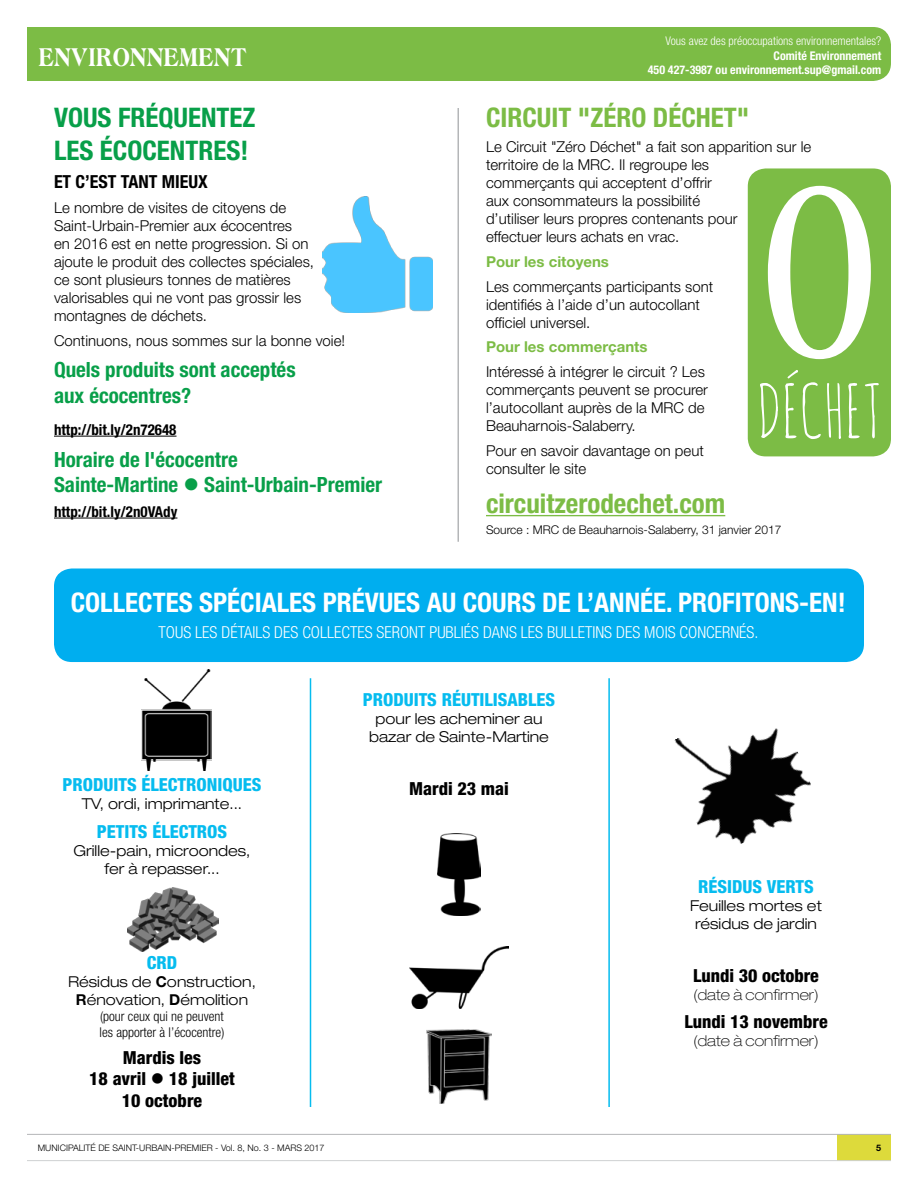
<style>
.page{position:relative;width:918px;height:1188px;background:#fff}
.page>*{position:absolute;margin:0;border:0;box-sizing:border-box;transform-origin:0 0}
.t1{font:700 condensed 27px "Helvetica Neue LT Pro";color:#fff}
.t2{font:700 condensed 27px "Helvetica Neue LT Pro";color:#7cbc45}
.t3{font:700 condensed 27px/32.4px "Helvetica Neue LT Pro";color:#089f49}
.t4{font:800 condensed 27px "Amphion";color:#fff}
.t5{font:700 condensed 21px/25.2px "Helvetica Neue LT Pro";color:#089f49}
.t6{font:800 condensed 18px/21.6px "Helvetica Neue LT Pro";color:#000;text-align:center}
.t7{font:800 condensed 18px "Helvetica Neue LT Pro";color:#06bcef}
.t8{font:700 condensed 18px "Helvetica Neue LT Pro";color:#000}
.t9{font:300 condensed 16.5px "Helvetica Neue LT Pro";color:#fff}
.t10{font:300 15px/18px "Helvetica Neue LT Pro";color:#000}
.t11{font:300 expanded 15px/18px "Helvetica Neue LT Pro";color:#000;text-align:center}
.t12{font:700 condensed 15px "Helvetica Neue LT Pro";color:#000}
.t13{font:700 15px "Helvetica Neue LT Pro";color:#7cbc45}
.t14{font:100 expanded 15px "Helvetica Neue LT Pro";color:#000}
.t15{font:300 condensed 13.5px/16.2px "Helvetica Neue LT Pro";color:#000}
.t16{font:700 condensed 12px/14.4px "Helvetica Neue LT Pro";color:#fff;text-align:right}
.t17{font:300 12px "Helvetica Neue LT Pro";color:#000}
.t18{font:300 condensed 12px "Helvetica Neue LT Pro";color:#fff}
.t19{font:300 9px "Helvetica Neue LT Pro";color:#000}
.t20{font:700 9px "Helvetica Neue LT Pro";color:#000}
.s1{font-weight:700;font-stretch:normal}
</style>
<div class="page">
<div style="left:837px;top:1134px;width:54px;height:27px;background:#ddda3b"></div>
<hr style="left:27px;top:1160px;width:864px;height:1px;background:#cfd1d2">
<hr style="left:27px;top:1134px;width:864px;height:1px;background:#b4b6b8">
<div style="left:27px;top:27px;width:864px;height:54px;background:#7cbc45"></div>
<hr style="left:54px;top:436px;width:123px;height:1px;background:#000">
<hr style="left:54px;top:518px;width:123px;height:1px;background:#000">
<hr style="left:486px;top:515px;width:239px;height:1px;background:#7cbc45">
<div style="left:748px;top:168px;width:143px;height:288px;background:#7cbc45;border-radius:18px"></div>
<svg style="left:760px;top:370px;width:119px;height:69px"></svg>
<svg style="left:768px;top:186px;width:103px;height:173px"></svg>
<hr style="left:458px;top:108px;width:1px;height:434px;background:#b4b6b8">
<div style="left:54px;top:568px;width:810px;height:94px;background:#00aeef;border-radius:18px"></div>
<img style="left:141px;top:670px;width:71px;height:101px">
<img style="left:127px;top:888px;width:92px;height:63px">
<img style="left:426px;top:1029px;width:66px;height:74px">
<img style="left:437px;top:833px;width:44px;height:82px">
<img style="left:410px;top:946px;width:98px;height:63px">
<img style="left:674px;top:728px;width:137px;height:116px">
<hr style="left:310px;top:678px;width:1px;height:429px;background:#06bcef">
<hr style="left:608px;top:678px;width:2px;height:429px;background:#06bcef">
<img style="left:322px;top:197px;width:111px;height:115px">
<h1 class="t4" style="left:39px;top:42px;width:210px">ENVIRONNEMENT</h1>
<h1 class="t3" style="left:54px;top:101px;width:203px">VOUS FRÉQUENTEZ<br>LES ÉCOCENTRES!</h1>
<p class="t8" style="left:54px;top:171px;width:155px">ET C’EST TANT MIEUX</p>
<p class="t10" style="left:54px;top:198px;width:262px">Le nombre de visites de citoyens de Saint-Urbain‑Premier aux écocentres<br>en 2016 est en nette progression. Si on ajoute le produit des collectes spéciales, ce sont plusieurs tonnes de matières valorisables qui ne vont pas grossir les montagnes de déchets.</p>
<p class="t10" style="left:54px;top:331px;width:293px">Continuons, nous sommes sur la bonne voie!</p>
<h2 class="t5" style="left:54px;top:357px;width:243px">Quels produits sont acceptés aux écocentres?</h2>
<p class="t12" style="left:54px;top:420px;width:124px">http://bit.ly/2n72648</p>
<h2 class="t5" style="left:54px;top:446px;width:330px">Horaire de l'écocentre<br>Sainte-Martine ● Saint-Urbain-Premier</h2>
<p class="t12" style="left:54px;top:502px;width:125px">http://bit.ly/2n0VAdy</p>
<p class="t18" style="left:666px;top:34px;width:217px">Vous avez des préoccupations environnementales?</p>
<p class="t16" style="left:648px;top:48px;width:235px">Comité Environnement<br>450 427-3987 ou environnement.sup@gmail.com</p>
<h1 class="t2" style="left:486px;top:101px;width:265px">CIRCUIT "ZÉRO DÉCHET"</h1>
<p class="t10" style="left:486px;top:137px;width:327px">Le Circuit "Zéro Déchet" a fait son apparition sur le territoire de la MRC. Il regroupe les<br>commerçants qui acceptent d’offrir<br>aux consommateurs la possibilité<br>d’utiliser leurs propres contenants pour<br>effectuer leurs achats en vrac.</p>
<p class="t13" style="left:486px;top:252px;width:125px">Pour les citoyens</p>
<p class="t10" style="left:486px;top:277px;width:229px">Les commerçants participants sont identifiés à l’aide d’un autocollant officiel universel.</p>
<p class="t13" style="left:486px;top:338px;width:163px">Pour les commerçants</p>
<p class="t10" style="left:486px;top:362px;width:224px">Intéressé à intégrer le circuit ? Les commerçants peuvent se procurer l’autocollant auprès de la MRC de<br>Beauharnois-Salaberry.</p>
<p class="t10" style="left:486px;top:441px;width:219px">Pour en savoir davantage on peut consulter le site</p>
<h1 class="t2" style="left:486px;top:487px;width:241px">circuitzerodechet.com</h1>
<p class="t17" style="left:486px;top:522px;width:297px">Source : MRC de Beauharnois-Salaberry, 31 janvier 2017</p>
<h1 class="t1" style="left:71px;top:586px;width:776px">COLLECTES SPÉCIALES PRÉVUES AU COURS DE L’ANNÉE. PROFITONS-EN!</h1>
<p class="t9" style="left:159px;top:623px;width:601px">TOUS LES DÉTAILS DES COLLECTES SERONT PUBLIÉS DANS LES BULLETINS DES MOIS CONCERNÉS.</p>
<p class="t7" style="left:63px;top:774px;width:200px">PRODUITS ÉLECTRONIQUES</p>
<p class="t11" style="left:82px;top:795px;width:162px">TV, ordi, imprimante...</p>
<p class="t7" style="left:97px;top:820px;width:132px">PETITS ÉLECTROS</p>
<p class="t11" style="left:74px;top:841px;width:178px">Grille-pain, microondes, fer à repasser...</p>
<p class="t7" style="left:147px;top:951px;width:32px">CRD</p>
<p class="t11" style="left:68px;top:972px;width:189px">Résidus de <span class="s1">C</span>onstruction,<br><span class="s1">R</span>énovation, <span class="s1">D</span>émolition</p>
<p class="t15" style="left:100px;top:1008px;width:126px">(pour ceux qui ne peuvent les apporter à l’écocentre)</p>
<p class="t6" style="left:89px;top:1046px;width:147px">Mardis les<br>18 avril ● 18 juillet<br>10 octobre</p>
<p class="t7" style="left:363px;top:689px;width:194px">PRODUITS RÉUTILISABLES</p>
<p class="t11" style="left:369px;top:710px;width:181px">pour les acheminer au bazar de Sainte-Martine</p>
<p class="t6" style="left:409px;top:778px;width:101px">Mardi 23 mai</p>
<p class="t7" style="left:698px;top:875px;width:117px">RÉSIDUS VERTS</p>
<p class="t11" style="left:690px;top:896px;width:133px">Feuilles mortes et résidus de jardin</p>
<p class="t6" style="left:693px;top:964px;width:127px">Lundi 30 octobre</p>
<p class="t14" style="left:693px;top:986px;width:127px">(date à confirmer)</p>
<p class="t6" style="left:684px;top:1011px;width:145px">Lundi 13 novembre</p>
<p class="t14" style="left:693px;top:1032px;width:127px">(date à confirmer)</p>
<p class="t19" style="left:38px;top:1142px;width:288px">MUNICIPALITÉ DE SAINT-URBAIN-PREMIER - Vol. 8, No. 3 - MARS 2017</p>
<p class="t20" style="left:876px;top:1142px;width:7px">5</p>
</div>
